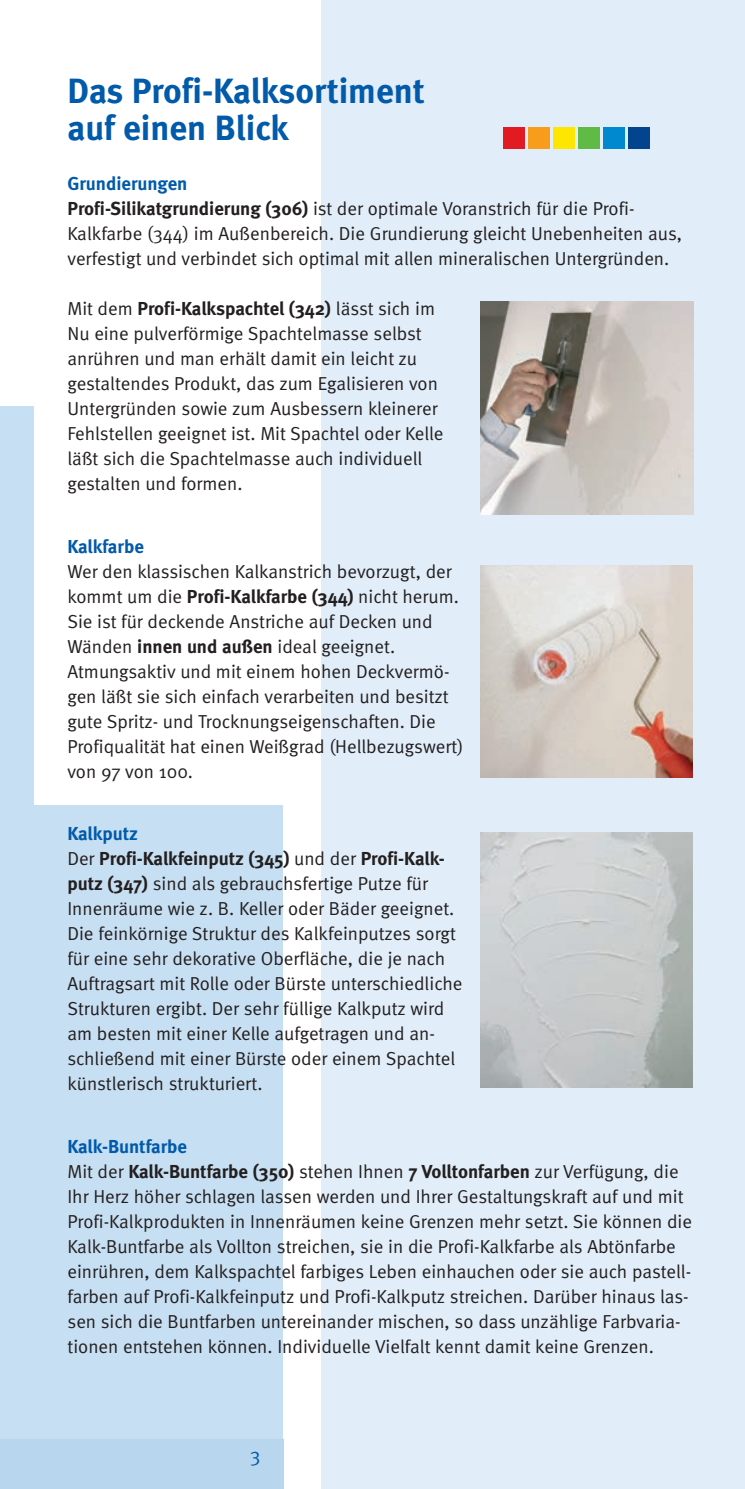
<style>
.page{position:relative;width:745px;height:1489px;background:#fff}
.page>*{position:absolute;margin:0;border:0;box-sizing:border-box;transform-origin:0 0}
.t1{font:700 35px/37.5px "Meta";color:#015aaa}
.t2{font:20px "Meta Normal";color:#015aaa}
.t3{font:18.75px/25px "Meta Normal";color:#231f20}
.t4{font:700 18.75px/25px "Meta";color:#231f20}
.t5{font:700 18.75px "Meta";color:#015aaa}
.s1{font-family:"Meta";font-weight:700}
.s2{font-family:"Meta Normal";font-weight:400}
.s3{color:#015aaa}
</style>
<div class="page">
<div style="left:0;top:804px;width:283px;height:649px;background:#c7dff2"></div>
<div style="left:321px;top:0;width:423px;height:1488px;background:#e1edf8"></div>
<div style="left:0;top:406px;width:34px;height:1054px;background:#c7dff2"></div>
<div style="left:0;top:1439px;width:283px;height:49px;background:#b9d6ef"></div>
<img style="left:480px;top:302px;width:212px;height:212px">
<img style="left:480px;top:565px;width:212px;height:212px">
<img style="left:480px;top:832px;width:212px;height:255px">
<div style="left:503px;top:128px;width:21px;height:21px;background:#e21a21"></div>
<div style="left:528px;top:128px;width:21px;height:21px;background:#f89c1c"></div>
<div style="left:553px;top:128px;width:21px;height:21px;background:#ffe601"></div>
<div style="left:578px;top:128px;width:21px;height:21px;background:#60bb46"></div>
<div style="left:602px;top:128px;width:22px;height:21px;background:#0089cf"></div>
<div style="left:627px;top:128px;width:21px;height:21px;background:#02448d"></div>
<h1 class="t1" style="left:67px;top:71px;width:359px">Das Profi-Kalksortiment auf einen Blick</h1>
<p class="t5" style="left:67px;top:172px;width:121px">Grundierungen</p>
<p class="t3" style="left:67px;top:196px;width:616px"><span class="s1">Profi-Silikatgrundierung (306)</span> ist der optimale Voranstrich für die Profi-<br>Kalkfarbe (344) im Außenbereich. Die Grundierung gleicht Unebenheiten aus, verfestigt und verbindet sich optimal mit allen mineralischen Untergründen.</p>
<p class="t4" style="left:67px;top:296px;width:369px"><span class="s2">Mit dem</span> Profi-Kalkspachtel (342) <span class="s2">lässt sich im</span></p>
<p class="t3" style="left:67px;top:321px;width:377px">Nu eine pulverförmige Spachtelmasse selbst anrühren und man erhält damit ein leicht zu gestaltendes Produkt, das zum Egalisieren von Untergründen sowie zum Ausbessern kleinerer Fehlstellen geeignet ist. Mit Spachtel oder Kelle läßt sich die Spachtelmasse auch individuell gestalten und formen.</p>
<p class="t5" style="left:67px;top:535px;width:78px">Kalkfarbe</p>
<p class="t3" style="left:67px;top:558px;width:397px">Wer den klassischen Kalkanstrich bevorzugt, der kommt um die <span class="s1">Profi-Kalkfarbe (344)</span> nicht herum.<br>Sie ist für deckende Anstriche auf Decken und Wänden <span class="s1">innen und außen</span> ideal geeignet.<br>Atmungsaktiv und mit einem hohen Deckvermö&shy;gen läßt sie sich einfach verarbeiten und besitzt gute Spritz- und Trocknungseigenschaften. Die Profiqualität hat einen Weißgrad (Hellbezugswert) von 97 von 100.</p>
<p class="t4" style="left:67px;top:821px;width:379px"><span class="s3">Kalkputz<br></span><span class="s2">Der</span> Profi-Kalkfeinputz (345) <span class="s2">und der</span> Profi-Kalk-</p>
<p class="t3" style="left:67px;top:871px;width:396px"><span class="s1">putz (347)</span> sind als gebrauchsfertige Putze für Innenräume wie z. B. Keller oder Bäder geeignet.<br>Die feinkörnige Struktur des Kalkfeinputzes sorgt für eine sehr dekorative Oberfläche, die je nach Auftragsart mit Rolle oder Bürste unterschiedliche Strukturen ergibt. Der sehr füllige Kalkputz wird am besten mit einer Kelle aufgetragen und an&shy;schließend mit einer Bürste oder einem Spachtel künstlerisch strukturiert.</p>
<p class="t5" style="left:67px;top:1135px;width:121px">Kalk-Buntfarbe</p>
<p class="t3" style="left:67px;top:1158px;width:625px">Mit der <span class="s1">Kalk-Buntfarbe (350)</span> stehen Ihnen <span class="s1">7 Volltonfarben</span> zur Verfügung, die Ihr Herz höher schlagen lassen werden und Ihrer Gestaltungskraft auf und mit Profi-Kalkprodukten in Innenräumen keine Grenzen mehr setzt. Sie können die Kalk-Buntfarbe als Vollton streichen, sie in die Profi-Kalkfarbe als Abtönfarbe einrühren, dem Kalkspachtel farbiges Leben einhauchen oder sie auch pastell&shy;farben auf Profi-Kalkfeinputz und Profi-Kalkputz streichen. Darüber hinaus las&shy;sen sich die Buntfarben untereinander mischen, so dass unzählige Farbvaria&shy;tionen entstehen können. Individuelle Vielfalt kennt damit keine Grenzen.</p>
<p class="t2" style="left:250px;top:1443px;width:12px">3</p>
</div>
